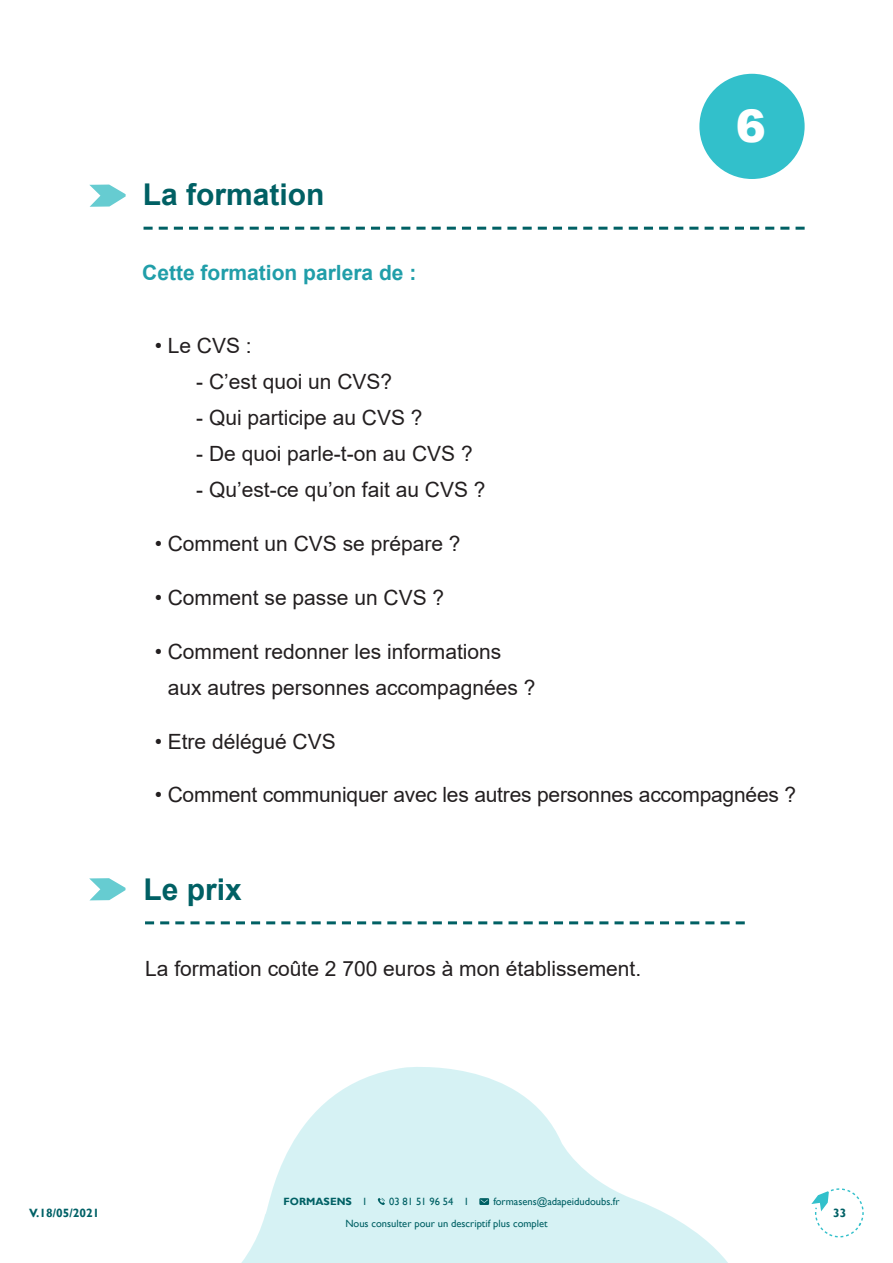
<style>
.page{position:relative;width:893px;height:1263px;background:#fff}
.page>*{position:absolute;margin:0;border:0;box-sizing:border-box;transform-origin:0 0}
.t1{font:900 45px "Arial";color:#fff}
.t2{font:700 30px "Arial";color:#006064}
.t3{font:21px/36px "Arial";color:#231f20}
.t4{font:700 21px "Arial";color:#209ea9}
.t5{font:700 12px "Gill Sans";color:#006166}
.t6{font:10.5px/22.5px "Gill Sans";color:#006064}
.t7{font:700 10.5px "Gill Sans";color:#006064}
.s1{font-weight:400}
</style>
<div class="page">
<svg style="left:241px;top:1067px;width:487px;height:196px;fill:#d6f2f4"></svg>
<svg style="left:378px;top:1198px;width:7px;height:7px"></svg>
<svg style="left:479px;top:1198px;width:10px;height:7px"></svg>
<svg style="left:811px;top:1188px;width:53px;height:49px"></svg>
<svg style="left:89px;top:878px;width:37px;height:22px"></svg>
<svg style="left:89px;top:185px;width:37px;height:22px"></svg>
<svg style="left:144px;top:227px;width:661px;height:3px"></svg>
<div style="left:699px;top:74px;width:106px;height:105px;background:#32c0cb;border-radius:50%"></div>
<svg style="left:145px;top:921px;width:600px;height:3px"></svg>
<h2 class="t2" style="left:143px;top:174px;width:183px">La formation</h2>
<p class="t4" style="left:142px;top:258px;width:276px">Cette formation parlera de :</p>
<h1 class="t1" style="left:736px;top:93px;width:32px">6</h1>
<p class="t3" style="left:155px;top:327px;width:98px">• Le CVS :</p>
<p class="t3" style="left:196px;top:363px;width:198px">- C’est quoi un CVS?</p>
<p class="t3" style="left:196px;top:399px;width:228px">- Qui participe au CVS ?</p>
<p class="t3" style="left:196px;top:435px;width:278px">- De quoi parle-t-on au CVS ?</p>
<p class="t3" style="left:196px;top:471px;width:291px">- Qu’est-ce qu’on fait au CVS ?</p>
<p class="t3" style="left:155px;top:525px;width:307px">• Comment un CVS se prépare ?</p>
<p class="t3" style="left:155px;top:579px;width:291px">• Comment se passe un CVS ?</p>
<p class="t3" style="left:168px;top:633px;width:369px;text-indent:-13px">• Comment redonner les informations aux autres personnes accompagnées ?</p>
<p class="t3" style="left:155px;top:723px;width:182px">• Etre délégué CVS</p>
<p class="t3" style="left:155px;top:777px;width:643px">• Comment communiquer avec les autres personnes accompagnées ?</p>
<h2 class="t2" style="left:143px;top:868px;width:100px">Le prix</h2>
<p class="t3" style="left:145px;top:950px;width:498px">La formation coûte 2 700 euros à mon établissement.</p>
<p class="t5" style="left:29px;top:1205px;width:72px">V.18/05/2021</p>
<p class="t6" style="left:345px;top:1190px;width:276px;text-indent:148px">formasens@adapeidudoubs.fr<br>Nous consulter pour un descriptif plus complet</p>
<p class="t5" style="left:833px;top:1205px;width:15px">33</p>
<p class="t7" style="left:284px;top:1195px;width:84px">FORMASENS <span class="s1">I</span></p>
<p class="t6" style="left:389px;top:1190px;width:80px">03 81 51 96 54 I</p>
</div>
